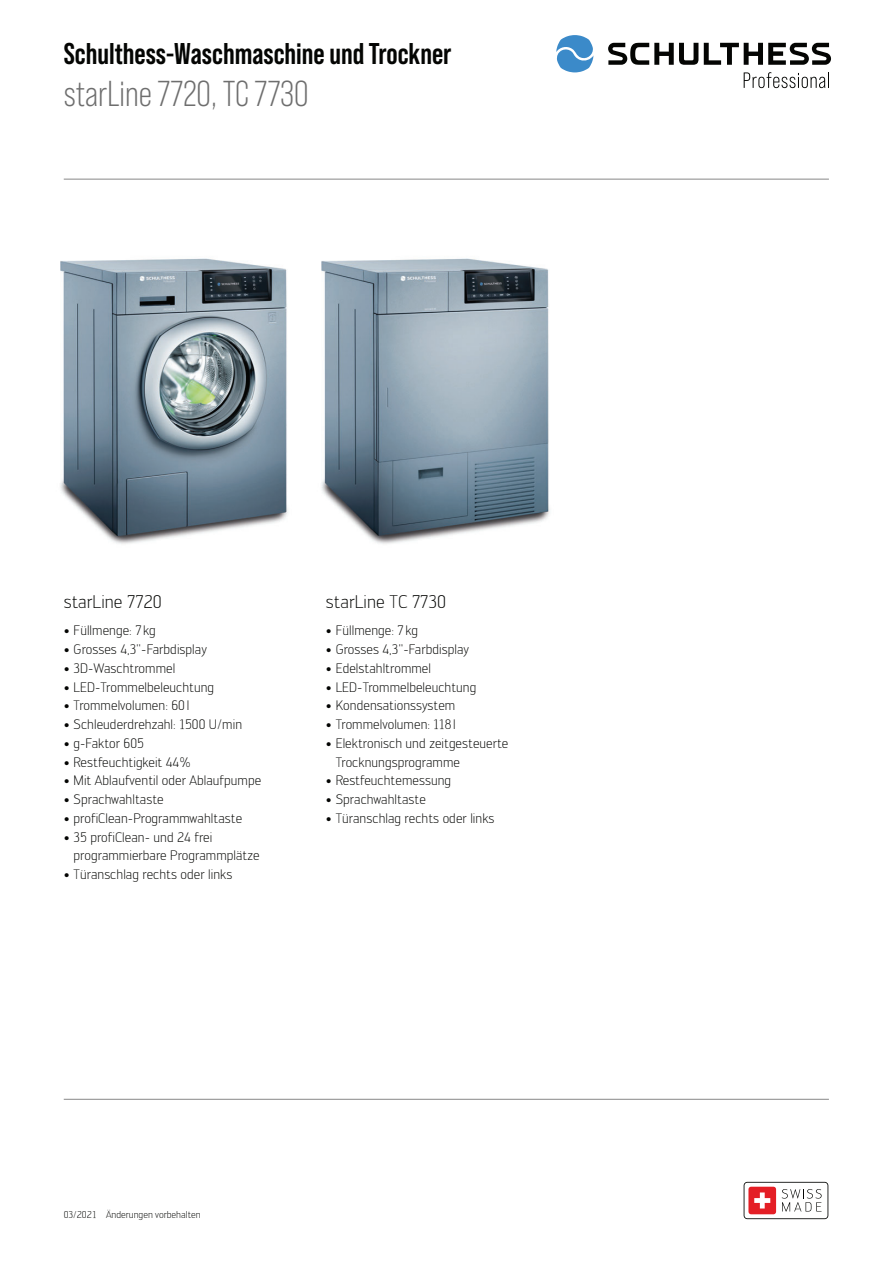
<style>
.page{position:relative;width:893px;height:1263px;background:#fff}
.page>*{position:absolute;margin:0;border:0;box-sizing:border-box;transform-origin:0 0}
.t1{font:36px "Bebas Neue Pro";color:#6e6e6e}
.t2{font:700 30px "Bebas Neue Pro";color:#040503}
.t3{font:300 18px "Engel";letter-spacing:.005em;color:#040503}
.t4{font:300 13.5px/18.8px "Engel";letter-spacing:.005em;color:#040503}
.t5{font:300 9.75px "Engel";color:#040503}
</style>
<div class="page">
<svg style="left:743px;top:1182px;width:85px;height:37px"></svg>
<svg style="left:744px;top:72px;width:85px;height:16px"></svg>
<svg style="left:608px;top:43px;width:90px;height:22px"></svg>
<svg style="left:704px;top:43px;width:127px;height:22px"></svg>
<svg style="left:556px;top:35px;width:38px;height:37px"></svg>
<hr style="left:64px;top:179px;width:765px;height:1px;background:#878787">
<hr style="left:64px;top:1099px;width:765px;height:1px;background:#878787">
<img style="left:60px;top:258px;width:228px;height:286px">
<img style="left:321px;top:258px;width:229px;height:286px">
<h2 class="t2" style="left:64px;top:36px;width:389px">Schulthess-Waschmaschine und Trockner</h2>
<h1 class="t1" style="left:64px;top:73px;width:246px">starLine 7720, TC 7730</h1>
<h3 class="t3" style="left:64px;top:595px;width:100px">starLine 7720</h3>
<p class="t4" style="left:64px;top:622px;width:94px">• Füllmenge: 7 kg</p>
<p class="t4" style="left:64px;top:641px;width:145px">• Grosses 4,3"-Farbdisplay</p>
<p class="t4" style="left:64px;top:660px;width:113px">• 3D-Waschtrommel</p>
<p class="t4" style="left:64px;top:679px;width:152px">• LED-Trommelbeleuchtung</p>
<p class="t4" style="left:64px;top:697px;width:127px">• Trommelvolumen: 60 l</p>
<p class="t4" style="left:64px;top:716px;width:180px">• Schleuderdrehzahl: 1500 U/min</p>
<p class="t4" style="left:64px;top:735px;width:82px">• g-Faktor 605</p>
<p class="t4" style="left:64px;top:754px;width:128px">• Restfeuchtigkeit 44%</p>
<p class="t4" style="left:64px;top:772px;width:199px">• Mit Ablaufventil oder Ablaufpumpe</p>
<p class="t4" style="left:64px;top:791px;width:101px">• Sprachwahltaste</p>
<p class="t4" style="left:64px;top:810px;width:180px">• profiClean-Programmwahltaste</p>
<p class="t4" style="left:74px;top:829px;width:188px;text-indent:-10px">• 35 profiClean- und 24 frei programmierbare Programmplätze</p>
<p class="t4" style="left:64px;top:866px;width:170px">• Türanschlag rechts oder links</p>
<h3 class="t3" style="left:326px;top:595px;width:122px">starLine TC 7730</h3>
<p class="t4" style="left:326px;top:622px;width:94px">• Füllmenge: 7 kg</p>
<p class="t4" style="left:326px;top:641px;width:145px">• Grosses 4,3"-Farbdisplay</p>
<p class="t4" style="left:326px;top:660px;width:107px">• Edelstahltrommel</p>
<p class="t4" style="left:326px;top:679px;width:152px">• LED-Trommelbeleuchtung</p>
<p class="t4" style="left:326px;top:697px;width:131px">• Kondensationssystem</p>
<p class="t4" style="left:326px;top:716px;width:131px">• Trommelvolumen: 118 l</p>
<p class="t4" style="left:336px;top:735px;width:174px;text-indent:-10px">• Elektronisch und zeitgesteuerte<br>Trocknungsprogramme</p>
<p class="t4" style="left:326px;top:772px;width:127px">• Restfeuchtemessung</p>
<p class="t4" style="left:326px;top:791px;width:101px">• Sprachwahltaste</p>
<p class="t4" style="left:326px;top:810px;width:170px">• Türanschlag rechts oder links</p>
<p class="t5" style="left:64px;top:1212px;width:138px">03/2021 Änderungen vorbehalten</p>
</div>
